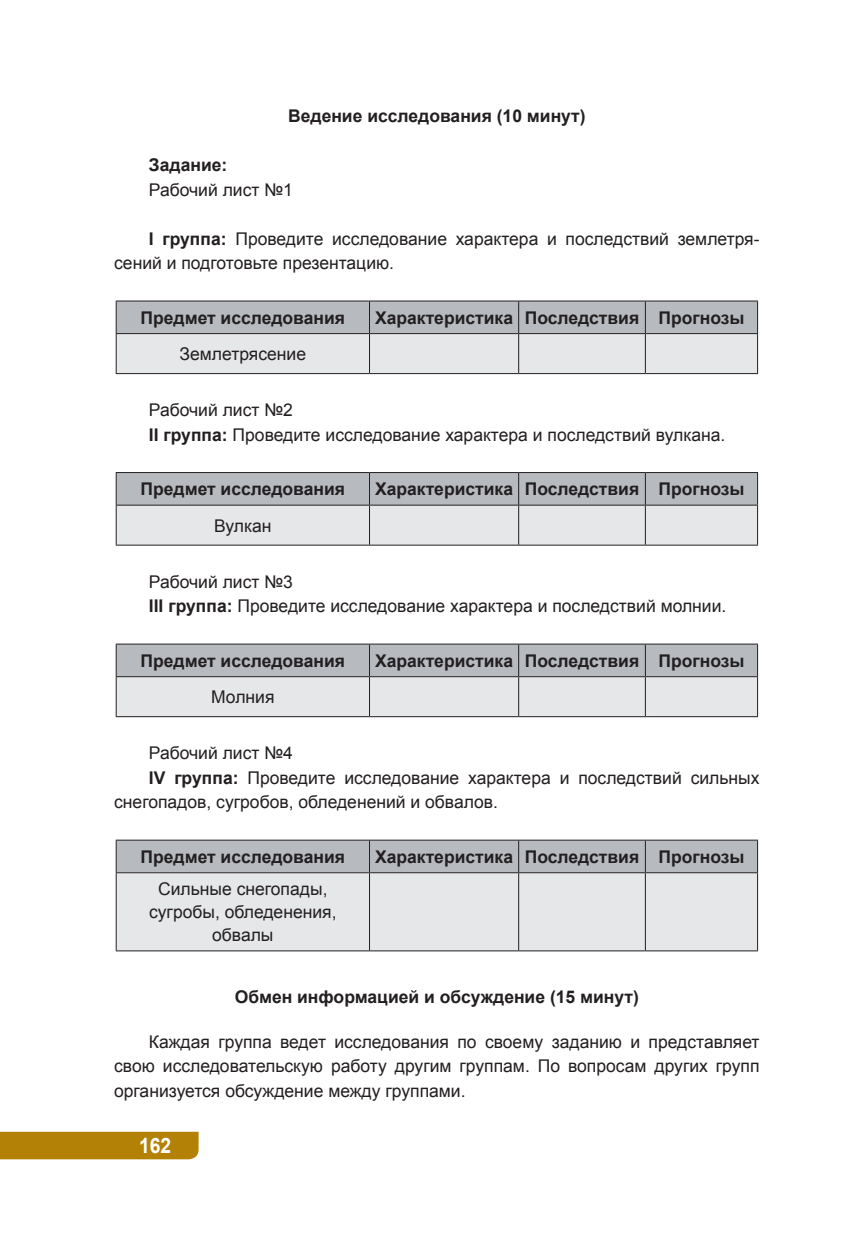
<style>
.page{position:relative;width:844px;height:1241px;background:#fff}
.page>*{position:absolute;margin:0;border:0;box-sizing:border-box;transform-origin:0 0}
.t1{font:700 21.18px "Arial";color:#fff;scale:.91 1}
.t2{font:17.5px/24.5px "Arial";color:#231f20}
.t3{font:700 17.5px "Arial";color:#231f20}
.s1{font-weight:700}
</style>
<div class="page">
<div style="left:0;top:1131px;width:198px;height:28px;background:#b48107"></div>
<svg style="left:117px;top:301px;width:640px;height:72px;background:#cfd1d4"></svg>
<hr style="left:116px;top:300px;width:253px;height:1px;background:#231f20">
<hr style="left:116px;top:301px;width:1px;height:32px;background:#231f20">
<hr style="left:369px;top:300px;width:149px;height:1px;background:#231f20">
<hr style="left:369px;top:301px;width:1px;height:32px;background:#231f20">
<hr style="left:518px;top:300px;width:127px;height:1px;background:#231f20">
<hr style="left:518px;top:301px;width:1px;height:32px;background:#231f20">
<hr style="left:645px;top:300px;width:112px;height:1px;background:#231f20">
<hr style="left:644px;top:301px;width:1px;height:32px;background:#231f20">
<hr style="left:757px;top:301px;width:1px;height:32px;background:#231f20">
<hr style="left:369px;top:333px;width:149px;height:1px;background:#231f20">
<hr style="left:518px;top:333px;width:127px;height:1px;background:#231f20">
<hr style="left:518px;top:334px;width:1px;height:39px;background:#231f20">
<hr style="left:645px;top:333px;width:112px;height:1px;background:#231f20">
<hr style="left:644px;top:334px;width:1px;height:39px;background:#231f20">
<hr style="left:757px;top:334px;width:1px;height:39px;background:#231f20">
<hr style="left:369px;top:373px;width:149px;height:1px;background:#231f20">
<hr style="left:518px;top:373px;width:127px;height:1px;background:#231f20">
<hr style="left:645px;top:373px;width:112px;height:1px;background:#231f20">
<hr style="left:116px;top:334px;width:1px;height:39px;background:#231f20">
<hr style="left:116px;top:333px;width:253px;height:1px;background:#231f20">
<hr style="left:369px;top:334px;width:1px;height:39px;background:#231f20">
<hr style="left:116px;top:373px;width:253px;height:1px;background:#231f20">
<svg style="left:117px;top:473px;width:640px;height:71px;background:#ced1d4"></svg>
<hr style="left:116px;top:472px;width:253px;height:1px;background:#231f20">
<hr style="left:116px;top:473px;width:1px;height:31px;background:#231f20">
<hr style="left:369px;top:472px;width:149px;height:1px;background:#231f20">
<hr style="left:369px;top:473px;width:1px;height:31px;background:#231f20">
<hr style="left:518px;top:472px;width:127px;height:1px;background:#231f20">
<hr style="left:518px;top:473px;width:1px;height:31px;background:#231f20">
<hr style="left:645px;top:472px;width:112px;height:1px;background:#231f20">
<hr style="left:644px;top:473px;width:1px;height:31px;background:#231f20">
<hr style="left:757px;top:473px;width:1px;height:31px;background:#231f20">
<hr style="left:369px;top:504px;width:149px;height:1px;background:#231f20">
<hr style="left:518px;top:504px;width:127px;height:1px;background:#231f20">
<hr style="left:518px;top:505px;width:1px;height:39px;background:#231f20">
<hr style="left:645px;top:504px;width:112px;height:1px;background:#231f20">
<hr style="left:644px;top:505px;width:1px;height:39px;background:#231f20">
<hr style="left:757px;top:505px;width:1px;height:39px;background:#231f20">
<hr style="left:369px;top:544px;width:149px;height:1px;background:#231f20">
<hr style="left:518px;top:544px;width:127px;height:1px;background:#231f20">
<hr style="left:645px;top:544px;width:112px;height:1px;background:#231f20">
<hr style="left:116px;top:505px;width:1px;height:39px;background:#231f20">
<hr style="left:116px;top:504px;width:253px;height:1px;background:#231f20">
<hr style="left:369px;top:505px;width:1px;height:39px;background:#231f20">
<hr style="left:116px;top:544px;width:253px;height:1px;background:#231f20">
<svg style="left:117px;top:644px;width:640px;height:72px;background:#ced1d3"></svg>
<hr style="left:116px;top:643px;width:253px;height:1px;background:#231f20">
<hr style="left:116px;top:644px;width:1px;height:32px;background:#231f20">
<hr style="left:369px;top:643px;width:149px;height:1px;background:#231f20">
<hr style="left:369px;top:644px;width:1px;height:32px;background:#231f20">
<hr style="left:518px;top:643px;width:127px;height:1px;background:#231f20">
<hr style="left:518px;top:644px;width:1px;height:32px;background:#231f20">
<hr style="left:645px;top:643px;width:112px;height:1px;background:#231f20">
<hr style="left:644px;top:644px;width:1px;height:32px;background:#231f20">
<hr style="left:757px;top:644px;width:1px;height:32px;background:#231f20">
<hr style="left:369px;top:676px;width:149px;height:1px;background:#231f20">
<hr style="left:518px;top:676px;width:127px;height:1px;background:#231f20">
<hr style="left:518px;top:677px;width:1px;height:39px;background:#231f20">
<hr style="left:645px;top:676px;width:112px;height:1px;background:#231f20">
<hr style="left:644px;top:677px;width:1px;height:39px;background:#231f20">
<hr style="left:757px;top:677px;width:1px;height:39px;background:#231f20">
<hr style="left:369px;top:716px;width:149px;height:1px;background:#231f20">
<hr style="left:518px;top:716px;width:127px;height:1px;background:#231f20">
<hr style="left:645px;top:716px;width:112px;height:1px;background:#231f20">
<hr style="left:116px;top:677px;width:1px;height:39px;background:#231f20">
<hr style="left:116px;top:676px;width:253px;height:1px;background:#231f20">
<hr style="left:369px;top:677px;width:1px;height:39px;background:#231f20">
<hr style="left:116px;top:716px;width:253px;height:1px;background:#231f20">
<svg style="left:117px;top:840px;width:640px;height:110px;background:#d6d8da"></svg>
<hr style="left:116px;top:839px;width:253px;height:1px;background:#231f20">
<hr style="left:116px;top:840px;width:1px;height:32px;background:#231f20">
<hr style="left:369px;top:839px;width:149px;height:1px;background:#231f20">
<hr style="left:369px;top:840px;width:1px;height:32px;background:#231f20">
<hr style="left:518px;top:839px;width:127px;height:1px;background:#231f20">
<hr style="left:518px;top:840px;width:1px;height:32px;background:#231f20">
<hr style="left:645px;top:839px;width:112px;height:1px;background:#231f20">
<hr style="left:644px;top:840px;width:1px;height:32px;background:#231f20">
<hr style="left:757px;top:840px;width:1px;height:32px;background:#231f20">
<hr style="left:369px;top:872px;width:149px;height:1px;background:#231f20">
<hr style="left:518px;top:872px;width:127px;height:1px;background:#231f20">
<hr style="left:518px;top:873px;width:1px;height:77px;background:#231f20">
<hr style="left:645px;top:872px;width:112px;height:1px;background:#231f20">
<hr style="left:644px;top:873px;width:1px;height:77px;background:#231f20">
<hr style="left:757px;top:873px;width:1px;height:77px;background:#231f20">
<hr style="left:369px;top:950px;width:149px;height:1px;background:#231f20">
<hr style="left:518px;top:950px;width:127px;height:1px;background:#231f20">
<hr style="left:645px;top:950px;width:112px;height:1px;background:#231f20">
<hr style="left:116px;top:873px;width:1px;height:77px;background:#231f20">
<hr style="left:116px;top:872px;width:253px;height:1px;background:#231f20">
<hr style="left:369px;top:873px;width:1px;height:77px;background:#231f20">
<hr style="left:116px;top:950px;width:253px;height:1px;background:#231f20">
<p class="t3" style="left:288px;top:104px;width:299px">Ведение исследования (10 минут)</p>
<p class="t3" style="left:149px;top:153px;width:80px">Задание:</p>
<p class="t2" style="left:149px;top:177px;width:145px">Рабочий лист №1</p>
<p class="t2" style="left:114px;top:226px;width:645px;text-indent:35px"><span class="s1">I группа:</span> Проведите исследование характера и последствий землетря&shy;сений и подготовьте презентацию.</p>
<p class="t3" style="left:140px;top:306px;width:206px">Предмет исследования</p>
<p class="t3" style="left:375px;top:306px;width:371px">Характеристика Последствия Прогнозы</p>
<p class="t2" style="left:179px;top:342px;width:128px">Землетрясение</p>
<p class="t2" style="left:149px;top:398px;width:578px">Рабочий лист №2<br><span class="s1">II группа:</span> Проведите исследование характера и последствий вулкана.</p>
<p class="t3" style="left:140px;top:477px;width:206px">Предмет исследования</p>
<p class="t3" style="left:375px;top:477px;width:371px">Характеристика Последствия Прогнозы</p>
<p class="t2" style="left:214px;top:513px;width:59px">Вулкан</p>
<p class="t2" style="left:149px;top:569px;width:579px">Рабочий лист №3<br><span class="s1">III группа:</span> Проведите исследование характера и последствий молнии.</p>
<p class="t3" style="left:140px;top:649px;width:206px">Предмет исследования</p>
<p class="t3" style="left:375px;top:649px;width:371px">Характеристика Последствия Прогнозы</p>
<p class="t2" style="left:211px;top:684px;width:65px">Молния</p>
<p class="t2" style="left:149px;top:740px;width:145px">Рабочий лист №4</p>
<p class="t2" style="left:149px;top:765px;width:612px"><span class="s1">IV группа:</span> Проведите исследование характера и последствий сильных</p>
<p class="t2" style="left:114px;top:789px;width:385px">снегопадов, сугробов, обледенений и обвалов.</p>
<p class="t3" style="left:140px;top:844px;width:206px">Предмет исследования</p>
<p class="t3" style="left:375px;top:844px;width:371px">Характеристика Последствия Прогнозы</p>
<p class="t2" style="left:149px;top:877px;width:189px;line-height:22.8px;text-align:center">Сильные снегопады, сугробы, обледенения, обвалы</p>
<p class="t3" style="left:235px;top:985px;width:405px">Обмен информацией и обсуждение (15 минут)</p>
<p class="t2" style="left:114px;top:1029px;width:646px;text-align:justify;text-indent:35px">Каждая группа ведет исследования по своему заданию и представляет свою исследовательскую работу другим группам. По вопросам других групп организуется обсуждение между группами.</p>
<p class="t1" style="left:139px;top:1131px;width:37px">162</p>
</div>
